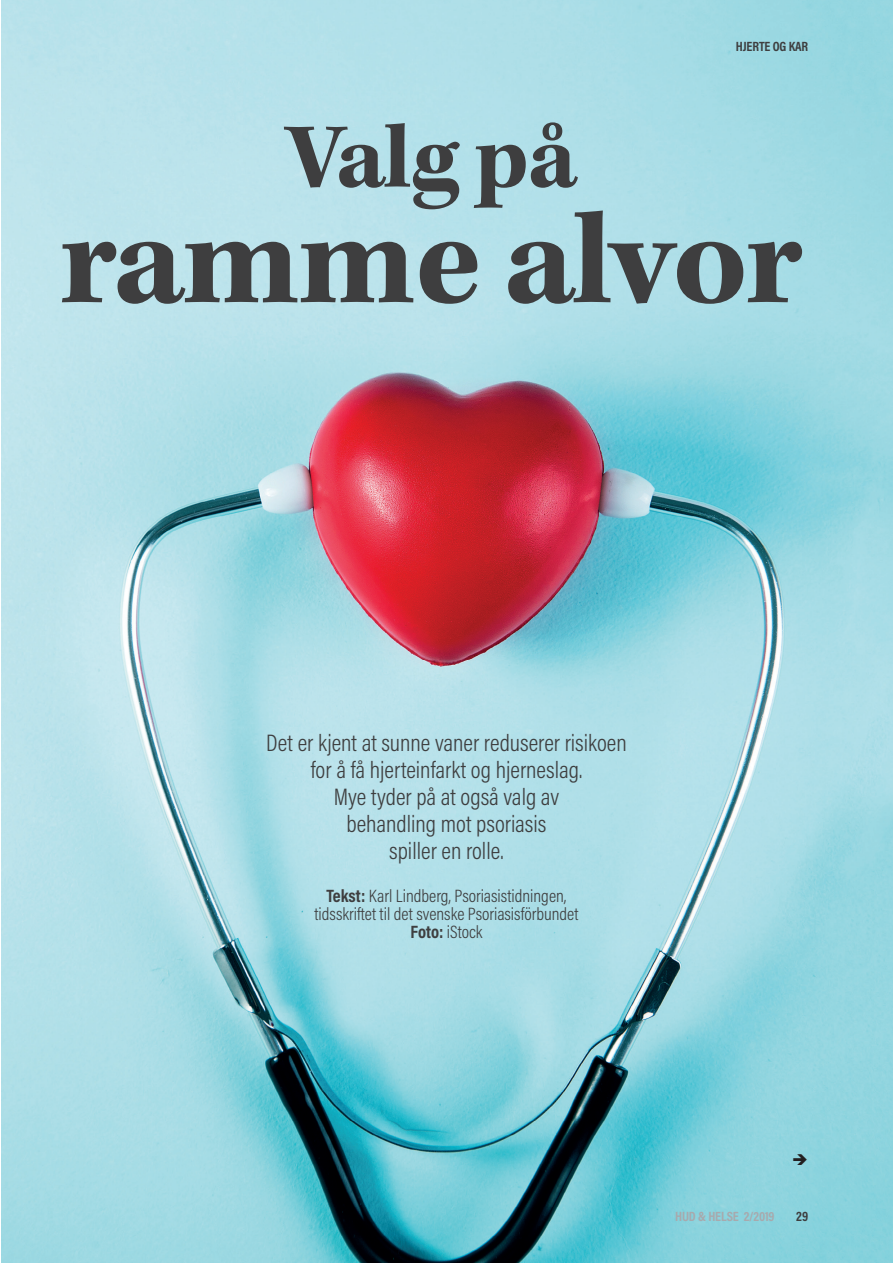
<style>
.page{position:relative;width:893px;height:1263px;background:#fff}
.page>*{position:absolute;margin:0;border:0;box-sizing:border-box;transform-origin:0 0}
.t1{font:700 136.35px "Kepler Std";letter-spacing:-.02em;color:#3e3e3f}
.t2{font:700 94.5px "Kepler Std";letter-spacing:-.015em;color:#3e3e3f}
.t3{font:300 24px/27px "Acumin Pro Cond";color:#3e3e3f;text-align:center}
.t4{font:300 18px/18px "Acumin Pro Cond";color:#3e3e3f;text-align:center}
.t5{font:700 13.5px "Acumin Pro Cond";letter-spacing:-.01em;color:#a8a9ad}
.t6{font:700 13.5px "Acumin Pro Cond";letter-spacing:-.005em;color:#3e3e3f}
.s1{font-weight:700}
</style>
<div class="page">
<img style="left:1px;top:0;width:892px;height:1263px">
<svg style="left:793px;top:1154px;width:14px;height:11px"></svg>
<p class="t6" style="left:736px;top:37px;width:74px">HJERTE OG KAR</p>
<h2 class="t2" style="left:285px;top:103px;width:293px">Valg på</h2>
<h1 class="t1" style="left:59px;top:182px;width:746px">ramme alvor</h1>
<p class="t3" style="left:266px;top:729px;width:362px">Det er kjent at sunne vaner reduserer risikoen for å få hjerteinfarkt og hjerneslag.<br>Mye tyder på at også valg av<br>behandling mot psoriasis<br>spiller en rolle.</p>
<p class="t4" style="left:314px;top:887px;width:266px"><span class="s1">Tekst:</span> Karl Lindberg, Psoriasistidningen, tidsskriftet til det svenske Psoriasisförbundet<br><span class="s1">Foto:</span> iStock</p>
<p class="t5" style="left:675px;top:1208px;width:101px">HUD &amp; HELSE 2/2019</p>
<p class="t6" style="left:796px;top:1208px;width:13px">29</p>
</div>
